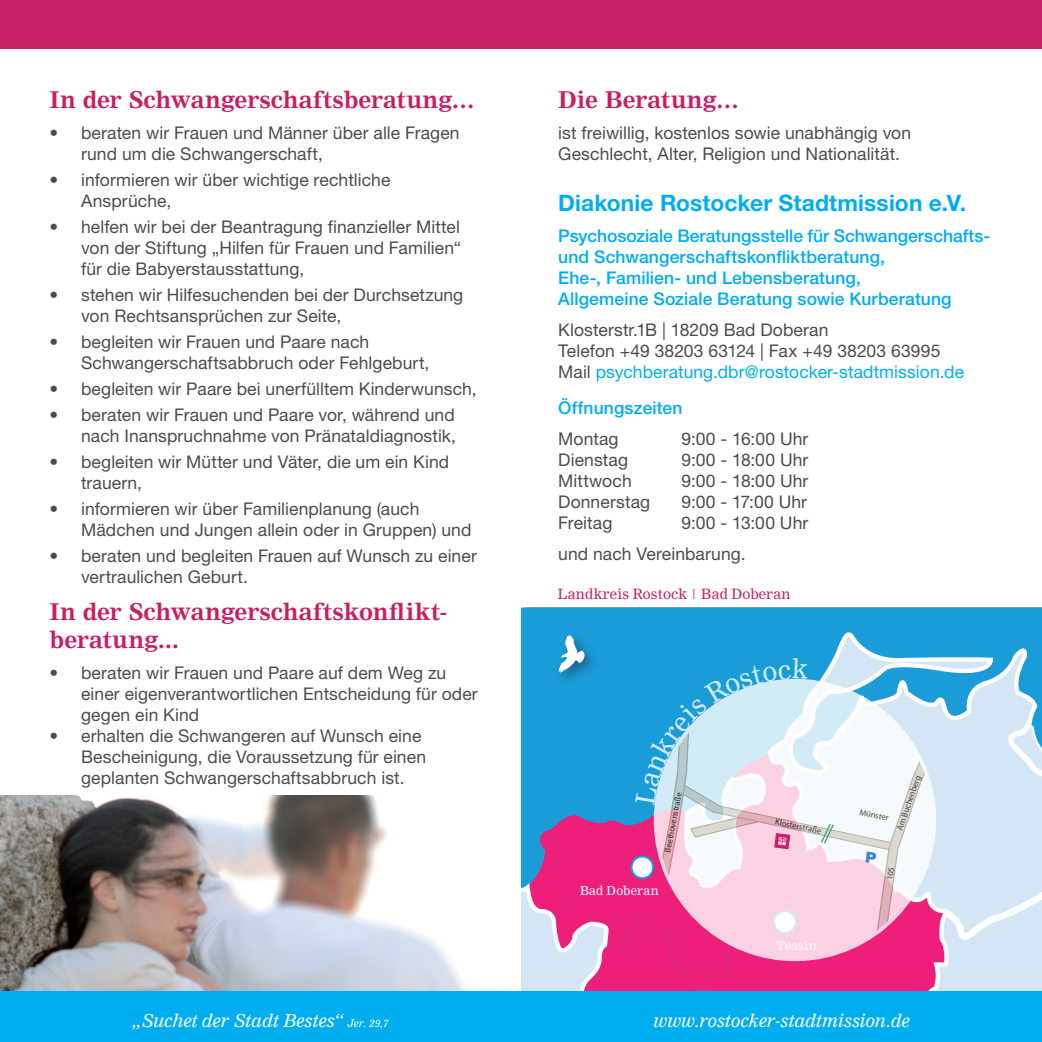
<style>
.page{position:relative;width:1042px;height:1042px;background:#fff}
.page>*{position:absolute;margin:0;border:0;box-sizing:border-box;transform-origin:0 0}
.t1{font:700 22.75px/27.3px "Nimrod";color:#c71e66}
.t2{font:700 22.75px "Helvetica Neue LT Std";letter-spacing:.005em;color:#00aeef}
.t3{font:17.5px/21px "Helvetica Neue LT Std";letter-spacing:.005em;color:#4b4c4d}
.t4{font:500 17.5px/21px "Helvetica Neue LT Std";letter-spacing:.005em;color:#00aeef}
.t5{font:italic 17.5px "Nimrod";letter-spacing:.005em;color:#fff}
.t6{font:14px "Nimrod";letter-spacing:.015em;color:#c71e66}
.t7{font:12.25px "Nimrod";letter-spacing:.02em;color:#fff}
.t8{font:condensed 8.58px "Helvetica Neue";color:#231f20}
.s1{color:#00aeef}
.s2{font-size:10.5px}
</style>
<div class="page">
<img style="left:0;top:795px;width:521px;height:197px">
<div style="left:521px;top:608px;width:521px;height:416px;background:#1a9cd8"></div>
<div style="left:0;top:992px;width:1042px;height:50px;background:#00aeef"></div>
<div style="left:0;top:0;width:1042px;height:49px;background:#c71e66"></div>
<svg style="left:521px;top:634px;width:521px;height:358px"></svg>
<h1 class="t1" style="left:50px;top:86px;width:426px">In der Schwangerschaftsberatung…</h1>
<p class="t3" style="left:81px;top:122px;width:380px;text-indent:-32px">• beraten wir Frauen und Männer über alle Fragen rund um die Schwangerschaft,</p>
<p class="t3" style="left:81px;top:169px;width:311px;text-indent:-32px">• informieren wir über wichtige rechtliche<br>Ansprüche,</p>
<p class="t3" style="left:81px;top:216px;width:382px;text-align:justify;text-indent:-32px">• helfen wir bei der Beantragung finanzieller Mittel von der Stiftung „Hilfen für Frauen und Familien“ für die Babyerstausstattung,</p>
<p class="t3" style="left:81px;top:284px;width:384px;text-indent:-32px">• stehen wir Hilfesuchenden bei der Durchsetzung von Rechtsansprüchen zur Seite,</p>
<p class="t3" style="left:81px;top:331px;width:350px;text-indent:-32px">• begleiten wir Frauen und Paare nach<br>Schwangerschaftsabbruch oder Fehlgeburt,</p>
<p class="t3" style="left:50px;top:378px;width:429px">• begleiten wir Paare bei unerfülltem Kinderwunsch,</p>
<p class="t3" style="left:50px;top:404px;width:408px;text-align:right">• beraten wir Frauen und Paare vor, während und nach Inanspruchnahme von Pränataldiagnostik,</p>
<p class="t3" style="left:81px;top:451px;width:370px;text-indent:-32px">• begleiten wir Mütter und Väter, die um ein Kind trauern,</p>
<p class="t3" style="left:81px;top:498px;width:392px;text-indent:-32px">• informieren wir über Familienplanung (auch<br>Mädchen und Jungen allein oder in Gruppen) und</p>
<p class="t3" style="left:81px;top:545px;width:397px;text-indent:-32px">• beraten und begleiten Frauen auf Wunsch zu einer vertraulichen Geburt.</p>
<h1 class="t1" style="left:50px;top:598px;width:399px">In der Schwangerschaftskonflikt&shy;beratung...</h1>
<p class="t3" style="left:81px;top:661px;width:398px;text-indent:-32px">• beraten wir Frauen und Paare auf dem Weg zu einer eigenverantwortlichen Entscheidung für oder gegen ein Kind</p>
<p class="t3" style="left:81px;top:724px;width:346px;text-indent:-32px">• erhalten die Schwangeren auf Wunsch eine<br>Bescheinigung, die Voraussetzung für einen geplanten Schwangerschaftsabbruch ist.</p>
<h1 class="t1" style="left:558px;top:86px;width:182px">Die Beratung…</h1>
<p class="t3" style="left:558px;top:122px;width:354px">ist freiwillig, kostenlos sowie unabhängig von<br>Geschlecht, Alter, Religion und Nationalität.</p>
<h1 class="t2" style="left:558px;top:189px;width:409px">Diakonie Rostocker Stadtmission e.V.</h1>
<p class="t4" style="left:558px;top:225px;width:434px">Psychosoziale Beratungsstelle für Schwangerschafts&shy;und Schwangerschaftskonfliktberatung,<br>Ehe-, Familien- und Lebensberatung,<br>Allgemeine Soziale Beratung sowie Kurberatung</p>
<p class="t3" style="left:558px;top:319px;width:407px">Klosterstr.1B | 18209 Bad Doberan<br>Telefon +49 38203 63124 | Fax +49 38203 63995<br>Mail <span class="s1">psychberatung.dbr@rostocker-stadtmission.de</span></p>
<p class="t4" style="left:558px;top:397px;width:126px">Öffnungszeiten</p>
<p class="t3" style="left:558px;top:428px;width:62px">Montag</p>
<p class="t3" style="left:681px;top:428px;width:128px">9:00 - 16:00 Uhr</p>
<p class="t3" style="left:558px;top:449px;width:71px">Dienstag</p>
<p class="t3" style="left:681px;top:449px;width:128px">9:00 - 18:00 Uhr</p>
<p class="t3" style="left:558px;top:470px;width:75px">Mittwoch</p>
<p class="t3" style="left:681px;top:470px;width:128px">9:00 - 18:00 Uhr</p>
<p class="t3" style="left:558px;top:491px;width:94px">Donnerstag</p>
<p class="t3" style="left:681px;top:491px;width:127px">9:00 - 17:00 Uhr</p>
<p class="t3" style="left:558px;top:512px;width:56px">Freitag</p>
<p class="t3" style="left:558px;top:507px;width:252px;line-height:31px;text-indent:123px">9:00 - 13:00 Uhr und nach Vereinbarung.</p>
<p class="t6" style="left:558px;top:585px;width:234px">Landkreis Rostock | Bad Doberan</p>
<p class="t8" style="left:662px;top:851px;width:62px;rotate:-79deg">Beethovenstraße</p>
<p class="t7" style="left:580px;top:883px;width:80px">Bad Doberan</p>
<p class="t8" style="left:776px;top:816px;width:48px;rotate:12deg">Klosterstraße</p>
<p class="t8" style="left:861px;top:807px;width:31px;rotate:12deg">Münster</p>
<p class="t8" style="left:894px;top:828px;width:59px;rotate:-71deg">Am Buchenberg</p>
<p class="t7" style="left:776px;top:938px;width:42px">Tessin</p>
<p class="t5" style="left:133px;top:1010px;width:257px">„Suchet der Stadt Bestes“ <span class="s2">Jer. 29,7</span></p>
<p class="t5" style="left:653px;top:1010px;width:258px">www.rostocker-stadtmission.de</p>
</div>
